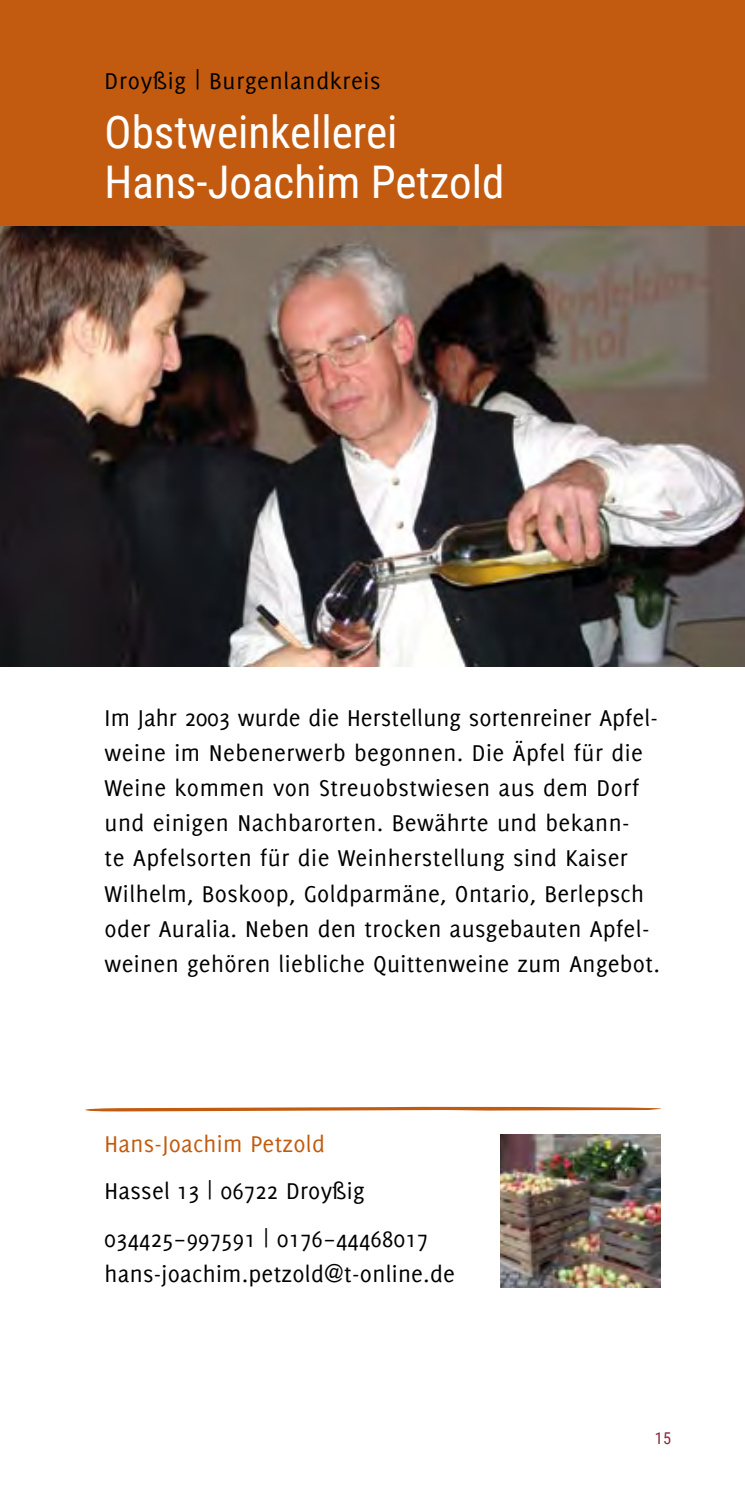
<style>
.page{position:relative;width:745px;height:1489px;background:#fff}
.page>*{position:absolute;margin:0;border:0;box-sizing:border-box;transform-origin:0 0}
.t1{font:45px/50px "Roboto Condensed";color:#fff}
.t2{font:25px/35px "Delicious";letter-spacing:.015em;color:#000}
.t3{font:25px "Delicious";letter-spacing:.01em;color:#c25b10}
.t4{font:16.25px "Roboto Condensed";color:#87263d}
.s1{font-size:26.25px}
</style>
<div class="page">
<div style="left:0;top:0;width:744px;height:227px;background:#c25b10"></div>
<img style="left:0;top:227px;width:744px;height:439px">
<img style="left:500px;top:1134px;width:160px;height:153px">
<svg style="left:85px;top:1106px;width:576px;height:5px"></svg>
<p class="t2" style="left:105px;top:63px;width:277px">Droyßig <span class="s1">|</span> Burgenlandkreis</p>
<h1 class="t1" style="left:105px;top:105px;width:401px">Obstweinkellerei<br>Hans-Joachim Petzold</h1>
<p class="t2" style="left:105px;top:700px;width:556px">Im Jahr 2003 wurde die Herstellung sortenreiner Apfel&shy;weine im Nebenerwerb begonnen. Die Äpfel für die Weine kommen von Streuobstwiesen aus dem Dorf und einigen Nachbarorten. Bewährte und bekann-<br>te Apfelsorten für die Weinherstellung sind Kaiser Wilhelm, Boskoop, Goldparmäne, Ontario, Berlepsch oder Auralia. Neben den trocken ausgebauten Apfel&shy;weinen gehören liebliche Quittenweine zum Angebot.</p>
<p class="t3" style="left:105px;top:1129px;width:222px">Hans-Joachim Petzold</p>
<p class="t2" style="left:105px;top:1166px;width:324px;line-height:47.5px">Hassel 13 | 06722 Droyßig<br>034425–997591 | 0176–44468017</p>
<p class="t2" style="left:105px;top:1255px;width:351px">hans-joachim.petzold@t-online.de</p>
<p class="t4" style="left:654px;top:1427px;width:18px">15</p>
</div>
